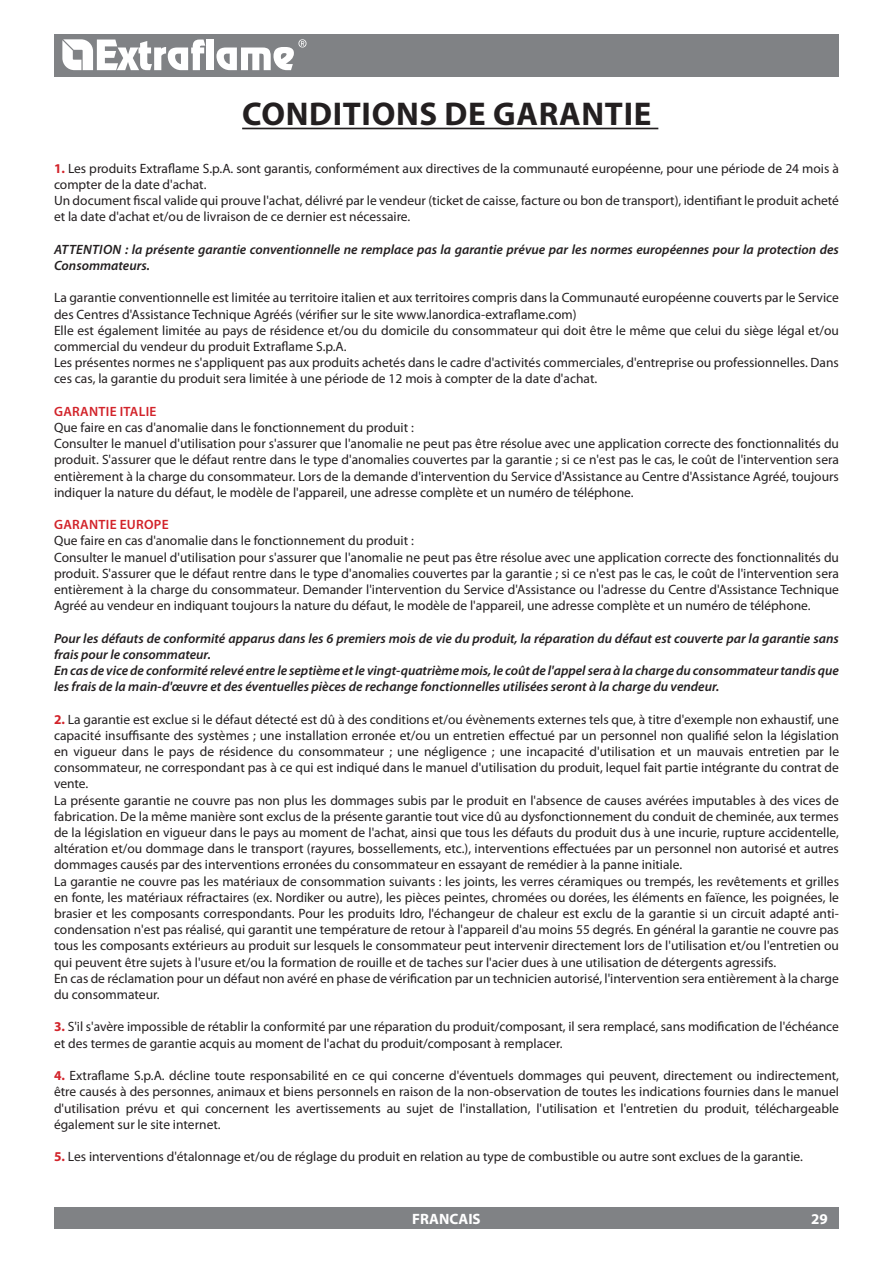
<style>
.page{position:relative;width:893px;height:1263px;background:#fff}
.page>*{position:absolute;margin:0;border:0;box-sizing:border-box;transform-origin:0 0}
.t1{font:700 33px "Myriad Pro";letter-spacing:.02em;color:#231f20}
.t2{font:700 15px "Myriad Pro";color:#fff}
.t3{font:13.5px/16.2px "Myriad Pro";color:#231f20}
.t4{font:italic 600 13.5px/16.2px "Myriad Pro";color:#231f20}
.t5{font:600 13.5px "Myriad Pro";letter-spacing:.02em;color:#d2232a}
.s1{font-weight:700;color:#d2232a}
</style>
<div class="page">
<div style="left:54px;top:34px;width:785px;height:43px;background:#808285"></div>
<div style="left:54px;top:1208px;width:785px;height:21px;background:#808285"></div>
<svg style="left:62px;top:39px;width:143px;height:31px"></svg>
<div style="left:207px;top:40px;width:7px;height:30px;background:#fff"></div>
<svg style="left:216px;top:39px;width:90px;height:31px"></svg>
<hr style="left:242px;top:128px;width:416px;height:1px;background:#231f20">
<h1 class="t1" style="left:242px;top:93px;width:411px">CONDITIONS DE GARANTIE</h1>
<p class="t3" style="left:54px;top:160px;width:786px"><span class="s1">1.</span> Les produits Extraflame S.p.A. sont garantis, conformément aux directives de la communauté européenne, pour une période de 24 mois à compter de la date d'achat.<br>Un document fiscal valide qui prouve l'achat, délivré par le vendeur (ticket de caisse, facture ou bon de transport), identifiant le produit acheté et la date d'achat et/ou de livraison de ce dernier est nécessaire.</p>
<p class="t4" style="left:54px;top:241px;width:786px">Attention : la présente garantie conventionnelle ne remplace pas la garantie prévue par les normes européennes pour la protection des<br>Consommateurs.</p>
<p class="t3" style="left:54px;top:290px;width:786px">La garantie conventionnelle est limitée au territoire italien et aux territoires compris dans la Communauté européenne couverts par le Service des Centres d'Assistance Technique Agréés (vérifier sur le site www.lanordica-extraflame.com)<br>Elle est également limitée au pays de résidence et/ou du domicile du consommateur qui doit être le même que celui du siège légal et/ou commercial du vendeur du produit Extraflame S.p.A.<br>Les présentes normes ne s'appliquent pas aux produits achetés dans le cadre d'activités commerciales, d'entreprise ou professionnelles. Dans ces cas, la garantie du produit sera limitée à une période de 12 mois à compter de la date d'achat.</p>
<p class="t5" style="left:54px;top:403px;width:104px">GARANTIE ITALIE</p>
<p class="t3" style="left:54px;top:419px;width:786px">Que faire en cas d'anomalie dans le fonctionnement du produit :<br>Consulter le manuel d'utilisation pour s'assurer que l'anomalie ne peut pas être résolue avec une application correcte des fonctionnalités du produit. S'assurer que le défaut rentre dans le type d'anomalies couvertes par la garantie ; si ce n'est pas le cas, le coût de l'intervention sera entièrement à la charge du consommateur. Lors de la demande d'intervention du Service d'Assistance au Centre d'Assistance Agréé, toujours indiquer la nature du défaut, le modèle de l'appareil, une adresse complète et un numéro de téléphone.</p>
<p class="t5" style="left:54px;top:516px;width:116px">GARANTIE EUROPE</p>
<p class="t3" style="left:54px;top:533px;width:786px">Que faire en cas d'anomalie dans le fonctionnement du produit :<br>Consulter le manuel d'utilisation pour s'assurer que l'anomalie ne peut pas être résolue avec une application correcte des fonctionnalités du produit. S'assurer que le défaut rentre dans le type d'anomalies couvertes par la garantie ; si ce n'est pas le cas, le coût de l'intervention sera entièrement à la charge du consommateur. Demander l'intervention du Service d'Assistance ou l'adresse du Centre d'Assistance Technique Agréé au vendeur en indiquant toujours la nature du défaut, le modèle de l'appareil, une adresse complète et un numéro de téléphone.</p>
<p class="t4" style="left:54px;top:630px;width:786px">Pour les défauts de conformité apparus dans les 6 premiers mois de vie du produit, la réparation du défaut est couverte par la garantie sans frais pour le consommateur.<br>En cas de vice de conformité relevé entre le septième et le vingt-quatrième mois, le coût de l'appel sera à la charge du consommateur tandis que les frais de la main-d'œuvre et des éventuelles pièces de rechange fonctionnelles utilisées seront à la charge du vendeur.</p>
<p class="t3" style="left:54px;top:711px;width:787px"><span class="s1">2.</span> La garantie est exclue si le défaut détecté est dû à des conditions et/ou évènements externes tels que, à titre d'exemple non exhaustif, une capacité insuffisante des systèmes ; une installation erronée et/ou un entretien effectué par un personnel non qualifié selon la législation en vigueur dans le pays de résidence du consommateur ; une négligence ; une incapacité d'utilisation et un mauvais entretien par le consommateur, ne correspondant pas à ce qui est indiqué dans le manuel d'utilisation du produit, lequel fait partie intégrante du contrat de vente.<br>La présente garantie ne couvre pas non plus les dommages subis par le produit en l'absence de causes avérées imputables à des vices de fabrication. De la même manière sont exclus de la présente garantie tout vice dû au dysfonctionnement du conduit de cheminée, aux termes de la législation en vigueur dans le pays au moment de l'achat, ainsi que tous les défauts du produit dus à une incurie, rupture accidentelle, altération et/ou dommage dans le transport (rayures, bossellements, etc.), interventions effectuées par un personnel non autorisé et autres dommages causés par des interventions erronées du consommateur en essayant de remédier à la panne initiale.<br>La garantie ne couvre pas les matériaux de consommation suivants : les joints, les verres céramiques ou trempés, les revêtements et grilles en fonte, les matériaux réfractaires (ex. Nordiker ou autre), les pièces peintes, chromées ou dorées, les éléments en faïence, les poignées, le brasier et les composants correspondants. Pour les produits Idro, l'échangeur de chaleur est exclu de la garantie si un circuit adapté anti&shy;condensation n'est pas réalisé, qui garantit une température de retour à l'appareil d'au moins 55 degrés. En général la garantie ne couvre pas tous les composants extérieurs au produit sur lesquels le consommateur peut intervenir directement lors de l'utilisation et/ou l'entretien ou qui peuvent être sujets à l'usure et/ou la formation de rouille et de taches sur l'acier dues à une utilisation de détergents agressifs.<br>En cas de réclamation pour un défaut non avéré en phase de vérification par un technicien autorisé, l'intervention sera entièrement à la charge du consommateur.</p>
<p class="t3" style="left:54px;top:1019px;width:786px"><span class="s1">3.</span> S'il s'avère impossible de rétablir la conformité par une réparation du produit/composant, il sera remplacé, sans modification de l'échéance et des termes de garantie acquis au moment de l'achat du produit/composant à remplacer.</p>
<p class="t3" style="left:54px;top:1067px;width:786px;text-align:justify"><span class="s1">4.</span> Extraflame S.p.A. décline toute responsabilité en ce qui concerne d'éventuels dommages qui peuvent, directement ou indirectement, être causés à des personnes, animaux et biens personnels en raison de la non-observation de toutes les indications fournies dans le manuel d'utilisation prévu et qui concernent les avertissements au sujet de l'installation, l'utilisation et l'entretien du produit, téléchargeable également sur le site internet.</p>
<p class="t3" style="left:54px;top:1148px;width:750px"><span class="s1">5.</span> Les interventions d'étalonnage et/ou de réglage du produit en relation au type de combustible ou autre sont exclues de la garantie.</p>
<p class="t2" style="left:412px;top:1209px;width:70px">FRANCAIS</p>
<p class="t2" style="left:811px;top:1209px;width:18px">29</p>
</div>
